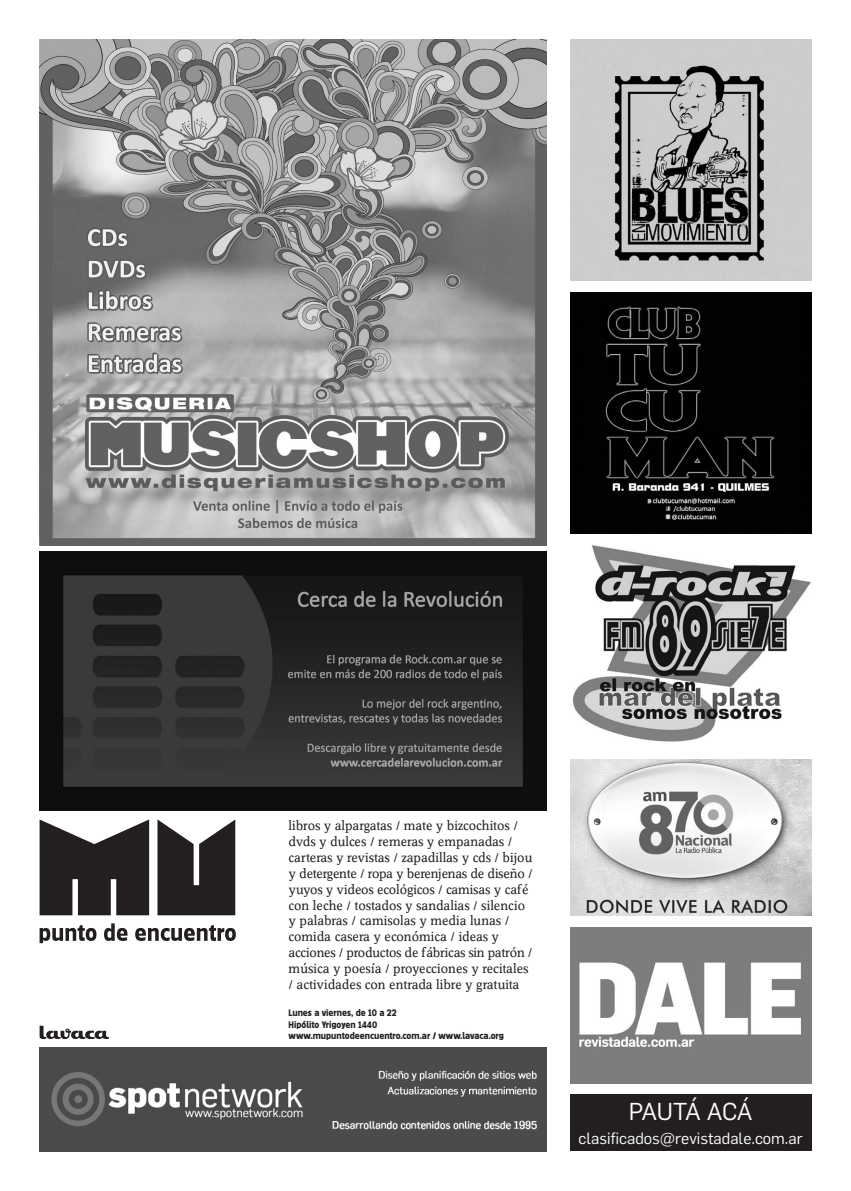
<style>
.page{position:relative;width:851px;height:1191px;background:#fff}
.page>*{position:absolute;margin:0;border:0;box-sizing:border-box;transform-origin:0 0}
.t1{font:24px "Flama";letter-spacing:-.02em;color:#fff}
.t2{font:16px "Flama";color:#fff}
.t3{font:13.2px/16px "Eco Newtext";letter-spacing:-.01em;color:#231f20}
.t4{font:9.4px/11.2px "Govan Three";color:#231f20}
</style>
<div class="page">
<img style="left:570px;top:40px;width:241px;height:241px">
<img style="left:40px;top:40px;width:506px;height:506px">
<img style="left:570px;top:292px;width:241px;height:241px">
<img style="left:572px;top:545px;width:239px;height:197px">
<img style="left:570px;top:760px;width:241px;height:156px">
<svg style="left:40px;top:819px;width:109px;height:96px"></svg>
<svg style="left:157px;top:819px;width:78px;height:96px"></svg>
<svg style="left:40px;top:925px;width:56px;height:18px"></svg>
<svg style="left:104px;top:923px;width:23px;height:18px"></svg>
<svg style="left:135px;top:925px;width:101px;height:16px"></svg>
<svg style="left:40px;top:1025px;width:69px;height:14px"></svg>
<img style="left:40px;top:551px;width:506px;height:259px">
<img style="left:40px;top:1047px;width:506px;height:104px">
<img style="left:570px;top:927px;width:241px;height:156px">
<div style="left:570px;top:1094px;width:241px;height:57px;background:#231f20"></div>
<p class="t3" style="left:288px;top:817px;width:245px">libros y alpargatas / mate y bizcochitos / dvds y dulces / remeras y empanadas / carteras y revistas / zapadillas y cds / bijou y detergente / ropa y berenjenas de diseño / yuyos y videos ecológicos / camisas y café con leche / tostados y sandalias / silencio y palabras / camisolas y media lunas / comida casera y económica / ideas y acciones / productos de fábricas sin patrón / música y poesía / proyecciones y recitales / actividades con entrada libre y gratuita</p>
<p class="t4" style="left:288px;top:1007px;width:217px">Lunes a viernes, de 10 a 22<br>Hipólito Yrigoyen 1440 www.mupuntodeencuentro.com.ar / www.lavaca.org</p>
<h1 class="t1" style="left:628px;top:1095px;width:125px">PAUTÁ ACÁ</h1>
<p class="t2" style="left:578px;top:1127px;width:225px">clasificados@revistadale.com.ar</p>
</div>
